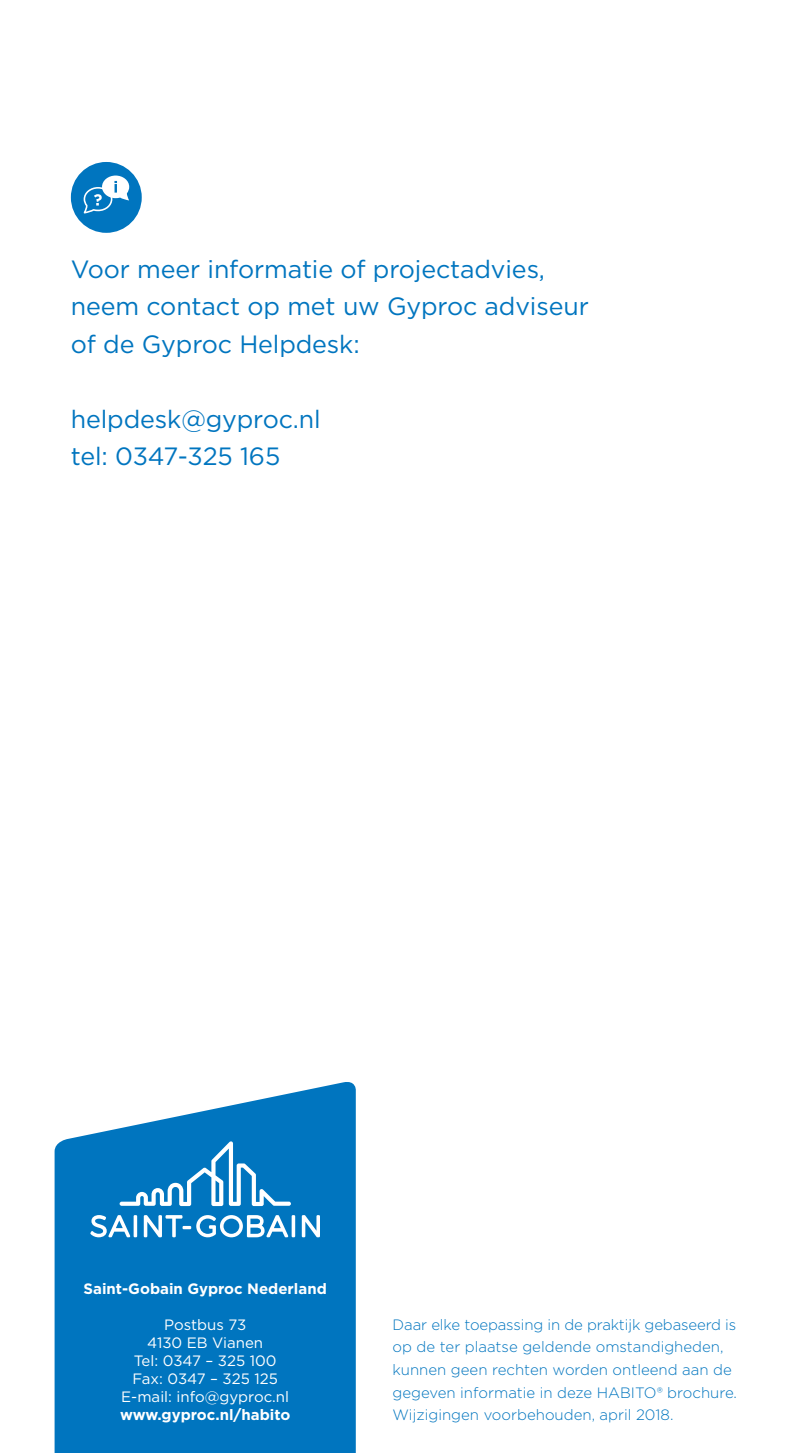
<style>
.page{position:relative;width:808px;height:1453px;background:#fff}
.page>*{position:absolute;margin:0;border:0;box-sizing:border-box;transform-origin:0 0}
.t1{font:25px/37.5px "Gotham";letter-spacing:-.005em;color:#0075bf}
.t2{font:300 15px/22.5px "Gotham";color:#0075bf}
.t3{font:15px/18px "Gotham";color:#fff;text-align:center}
.t4{font:700 15px "Gotham";color:#fff}
</style>
<div class="page">
<svg style="left:55px;top:1082px;width:301px;height:371px;background:#1781c4"></svg>
<svg style="left:90px;top:1215px;width:40px;height:22px"></svg>
<hr style="left:134px;top:1215px;width:3px;height:22px;background:#fff">
<svg style="left:144px;top:1215px;width:144px;height:22px"></svg>
<hr style="left:292px;top:1215px;width:3px;height:22px;background:#fff">
<svg style="left:302px;top:1215px;width:18px;height:22px"></svg>
<svg style="left:120px;top:1141px;width:171px;height:65px;background:#2f8eca"></svg>
<div style="left:72px;top:163px;width:69px;height:69px;background:#0075bf;border-radius:50%"></div>
<div style="left:71px;top:162px;width:71px;height:71px;border:2px solid #0075bf;border-radius:50%"></div>
<svg style="left:83px;top:176px;width:46px;height:38px"></svg>
<h1 class="t1" style="left:71px;top:249px;width:519px">Voor meer informatie of projectadvies, neem contact op met uw Gyproc adviseur of de Gyproc Helpdesk:</h1>
<h1 class="t1" style="left:71px;top:399px;width:251px">helpdesk@gyproc.nl tel: 0347-325 165</h1>
<p class="t4" style="left:84px;top:1278px;width:245px">Saint-Gobain Gyproc Nederland</p>
<p class="t3" style="left:121px;top:1315px;width:169px">Postbus 73<br>4130 EB Vianen<br>Tel: 0347 – 325 100<br>Fax: 0347 – 325 125<br>E-mail: info@gyproc.nl</p>
<p class="t4" style="left:120px;top:1404px;width:172px">www.gyproc.nl/habito</p>
<p class="t2" style="left:393px;top:1313px;width:346px">Daar elke toepassing in de praktijk gebaseerd is op de ter plaatse geldende omstandigheden, kunnen geen rechten worden ontleend aan de gegeven informatie in deze HABITO® brochure.<br>Wijzigingen voorbehouden, april 2018.</p>
</div>
